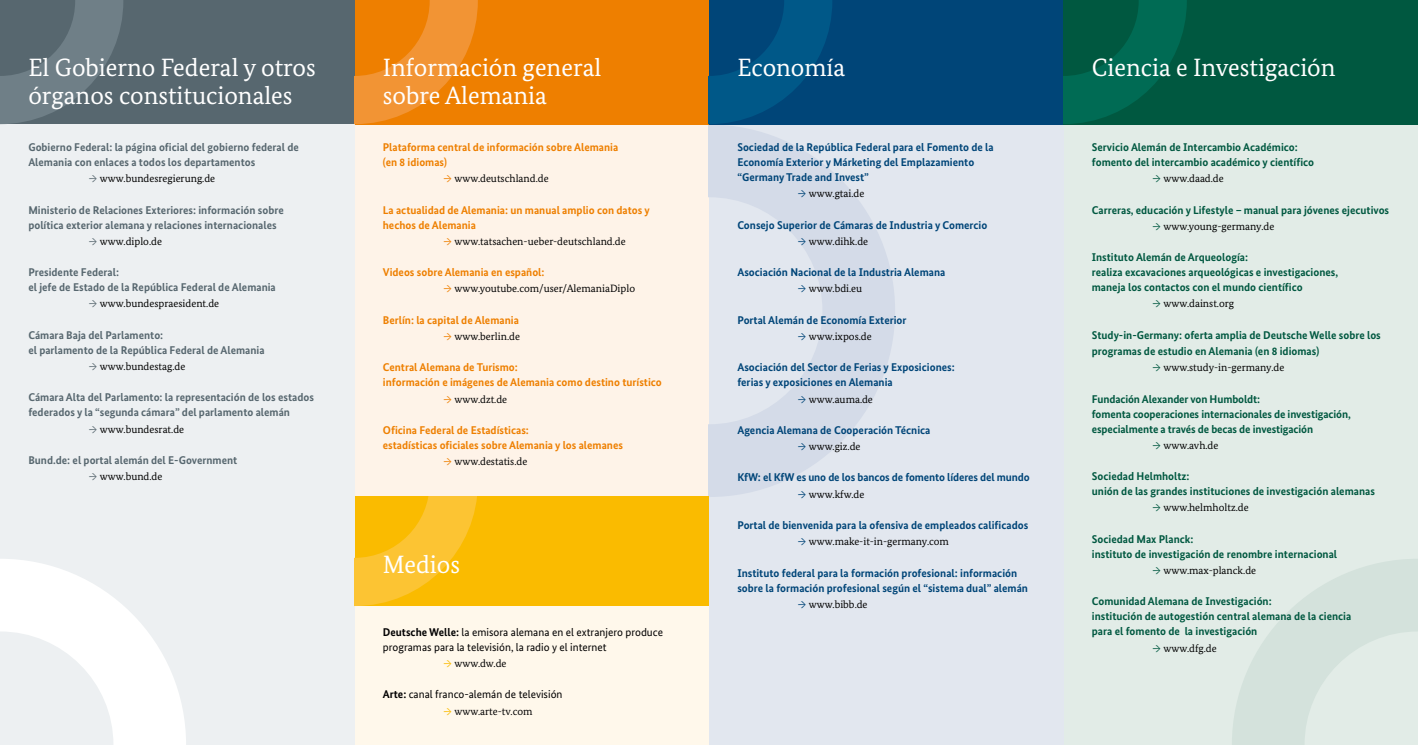
<style>
.page{position:relative;width:1418px;height:745px;background:#fff}
.page>*{position:absolute;margin:0;border:0;box-sizing:border-box;transform-origin:0 0}
.Headline{font:25px/27.5px "Bundes Serif";color:#fff}
.Subline_1{font:700 11.25px/16.2px "Bundes Sans";color:#005840}
.Subline_1-2{font:700 11.25px/15px "Bundes Sans";color:#004578}
.Subline_1-3{font:700 11.25px/15px "Bundes Sans";color:#57676f}
.Subline_1-4{font:700 11.25px/15px "Bundes Sans";color:#ee7f00}
.Subline_1-5{font:11.25px/15px "Bundes Sans";color:#000}
.Fließtext{font:10.62px "Bundes Serif";color:#000}
.s1{color:#57676f}
.s2{color:#ee7f00}
.s3{font-weight:700}
.s4{color:#fabb00}
.s5{color:#004578}
.s6{color:#005840}
</style>
<div class="page">
<div style="left:1063px;top:124px;width:354px;height:620px;background:#e2ece7"></div>
<svg style="left:1232px;top:559px;width:185px;height:185px"></svg>
<div style="left:709px;top:124px;width:354px;height:620px;background:#e2e7ef"></div>
<div style="left:354px;top:124px;width:355px;height:372px;background:#fef3e8"></div>
<svg style="left:709px;top:124px;width:186px;height:372px"></svg>
<div style="left:354px;top:0;width:355px;height:124px;background:#ee7f00"></div>
<div style="left:354px;top:495px;width:355px;height:110px;background:#fabb00"></div>
<div style="left:354px;top:605px;width:355px;height:139px;background:#fff8eb"></div>
<div style="left:0;top:0;width:354px;height:124px;background:#57676f"></div>
<div style="left:0;top:124px;width:354px;height:620px;background:#edf0f2"></div>
<div style="left:709px;top:0;width:354px;height:124px;background:#004578"></div>
<div style="left:1063px;top:0;width:354px;height:124px;background:#005840"></div>
<svg style="left:354px;top:0;width:124px;height:124px"></svg>
<svg style="left:354px;top:495px;width:124px;height:110px"></svg>
<svg style="left:0;top:0;width:123px;height:124px"></svg>
<svg style="left:709px;top:0;width:123px;height:124px"></svg>
<svg style="left:1063px;top:0;width:123px;height:124px"></svg>
<svg style="left:0;top:559px;width:186px;height:185px"></svg>
<p class="Headline" style="left:28px;top:53px;width:289px">El Gobierno Federal y otros órganos constitucionales</p>
<p class="Subline_1-3" style="left:28px;top:139px;width:272px">Gobierno Federal: la página oficial del gobierno federal de<br>Alemania con enlaces a todos los departamentos</p>
<p class="Fließtext" style="left:89px;top:172px;width:128px"><span class="s1">→</span> www.bundesregierung.de</p>
<p class="Subline_1-3" style="left:28px;top:202px;width:257px">Ministerio de Relaciones Exteriores: información sobre política exterior alemana y relaciones internacionales</p>
<p class="Fließtext" style="left:89px;top:234px;width:74px"><span class="s1">→</span> www.diplo.de</p>
<p class="Subline_1-3" style="left:28px;top:264px;width:249px">Presidente Federal:<br>el jefe de Estado de la República Federal de Alemania</p>
<p class="Fließtext" style="left:89px;top:297px;width:132px"><span class="s1">→</span> www.bundespraesident.de</p>
<p class="Subline_1-3" style="left:28px;top:327px;width:136px">Cámara Baja del Parlamento:</p>
<p class="Subline_1-3" style="left:28px;top:342px;width:238px">el parlamento de la República Federal de Alemania</p>
<p class="Fließtext" style="left:89px;top:359px;width:98px"><span class="s1">→</span> www.bundestag.de</p>
<p class="Subline_1-3" style="left:28px;top:389px;width:287px">Cámara Alta del Parlamento: la representación de los estados federados y la “segunda cámara” del parlamento alemán</p>
<p class="Fließtext" style="left:89px;top:422px;width:97px"><span class="s1">→</span> www.bundesrat.de</p>
<p class="Subline_1-3" style="left:28px;top:452px;width:210px">Bund.de: el portal alemán del E-Government</p>
<p class="Fließtext" style="left:89px;top:469px;width:75px"><span class="s1">→</span> www.bund.de</p>
<p class="Headline" style="left:383px;top:53px;width:220px">Información general sobre Alemania</p>
<p class="Subline_1-4" style="left:383px;top:139px;width:237px">Plataforma central de información sobre Alemania</p>
<p class="Subline_1-4" style="left:383px;top:154px;width:66px">(en 8 idiomas)</p>
<p class="Fließtext" style="left:443px;top:172px;width:107px"><span class="s2">→</span> www.deutschland.de</p>
<p class="Subline_1-4" style="left:383px;top:202px;width:268px">La actualidad de Alemania: un manual amplio con datos y hechos de Alemania</p>
<p class="Fließtext" style="left:443px;top:234px;width:184px"><span class="s2">→</span> www.tatsachen-ueber-deutschland.de</p>
<p class="Subline_1-4" style="left:383px;top:264px;width:163px">Videos sobre Alemania en español:</p>
<p class="Fließtext" style="left:443px;top:282px;width:193px"><span class="s2">→</span> www.youtube.com/user/AlemaniaDiplo</p>
<p class="Subline_1-4" style="left:383px;top:312px;width:137px">Berlín: la capital de Alemania</p>
<p class="Fließtext" style="left:443px;top:329px;width:78px"><span class="s2">→</span> www.berlin.de</p>
<p class="Subline_1-4" style="left:383px;top:359px;width:136px">Central Alemana de Turismo:</p>
<p class="Subline_1-4" style="left:383px;top:374px;width:280px">información e imágenes de Alemania como destino turístico</p>
<p class="Fließtext" style="left:443px;top:392px;width:65px"><span class="s2">→</span> www.dzt.de</p>
<p class="Subline_1-4" style="left:383px;top:422px;width:148px">Oficina Federal de Estadísticas:</p>
<p class="Subline_1-4" style="left:383px;top:437px;width:242px">estadísticas oficiales sobre Alemania y los alemanes</p>
<p class="Fließtext" style="left:443px;top:454px;width:85px"><span class="s2">→</span> www.destatis.de</p>
<p class="Headline" style="left:383px;top:550px;width:79px">Medios</p>
<p class="Subline_1-5" style="left:383px;top:624px;width:282px"><span class="s3">Deutsche Welle:</span> la emisora alemana en el extranjero produce programas para la televisión, la radio y el internet</p>
<p class="Fließtext" style="left:443px;top:656px;width:65px"><span class="s4">→</span> www.dw.de</p>
<p class="Subline_1-5" style="left:383px;top:686px;width:181px"><span class="s3">Arte:</span> canal franco-alemán de televisión</p>
<p class="Fließtext" style="left:443px;top:704px;width:91px"><span class="s4">→</span> www.arte-tv.com</p>
<p class="Headline" style="left:737px;top:53px;width:109px">Economía</p>
<p class="Subline_1-2" style="left:737px;top:139px;width:258px">Sociedad de la República Federal para el Fomento de la<br>Economía Exterior y Márketing del Emplazamiento</p>
<p class="Subline_1-2" style="left:737px;top:169px;width:133px">“Germany Trade and Invest”</p>
<p class="Fließtext" style="left:798px;top:187px;width:68px"><span class="s5">→</span> www.gtai.de</p>
<p class="Subline_1-2" style="left:737px;top:217px;width:251px">Consejo Superior de Cámaras de Industria y Comercio</p>
<p class="Fließtext" style="left:798px;top:234px;width:72px"><span class="s5">→</span> www.dihk.de</p>
<p class="Subline_1-2" style="left:737px;top:264px;width:209px">Asociación Nacional de la Industria Alemana</p>
<p class="Fließtext" style="left:798px;top:282px;width:66px"><span class="s5">→</span> www.bdi.eu</p>
<p class="Subline_1-2" style="left:737px;top:312px;width:171px">Portal Alemán de Economía Exterior</p>
<p class="Fließtext" style="left:798px;top:329px;width:75px"><span class="s5">→</span> www.ixpos.de</p>
<p class="Subline_1-2" style="left:737px;top:359px;width:219px">Asociación del Sector de Ferias y Exposiciones: ferias y exposiciones en Alemania</p>
<p class="Fließtext" style="left:798px;top:392px;width:76px"><span class="s5">→</span> www.auma.de</p>
<p class="Subline_1-2" style="left:737px;top:422px;width:195px">Agencia Alemana de Cooperación Técnica</p>
<p class="Fließtext" style="left:798px;top:439px;width:64px"><span class="s5">→</span> www.giz.de</p>
<p class="Subline_1-2" style="left:737px;top:469px;width:294px">KfW: el KfW es uno de los bancos de fomento líderes del mundo</p>
<p class="Fließtext" style="left:798px;top:487px;width:68px"><span class="s5">→</span> www.kfw.de</p>
<p class="Subline_1-2" style="left:737px;top:517px;width:292px">Portal de bienvenida para la ofensiva de empleados calificados</p>
<p class="Fließtext" style="left:798px;top:534px;width:152px"><span class="s5">→</span> www.make-it-in-germany.com</p>
<p class="Subline_1-2" style="left:737px;top:564px;width:292px">Instituto federal para la formación profesional: información sobre la formación profesional según el “sistema dual” alemán</p>
<p class="Fließtext" style="left:798px;top:597px;width:71px"><span class="s5">→</span> www.bibb.de</p>
<p class="Headline" style="left:1091px;top:53px;width:245px">Ciencia e Investigación</p>
<p class="Subline_1" style="left:1091px;top:139px;width:207px">Servicio Alemán de Intercambio Académico:</p>
<p class="Subline_1" style="left:1091px;top:154px;width:224px">fomento del intercambio académico y científico</p>
<p class="Fließtext" style="left:1152px;top:172px;width:73px"><span class="s6">→</span> www.daad.de</p>
<p class="Subline_1" style="left:1091px;top:201px;width:299px">Carreras, educación y Lifestyle – manual para jóvenes ejecutivos</p>
<p class="Fließtext" style="left:1152px;top:219px;width:123px"><span class="s6">→</span> www.young-germany.de</p>
<p class="Subline_1" style="left:1091px;top:249px;width:158px">Instituto Alemán de Arqueología:</p>
<p class="Subline_1" style="left:1091px;top:264px;width:248px">realiza excavaciones arqueológicas e investigaciones,</p>
<p class="Subline_1" style="left:1091px;top:279px;width:212px">maneja los contactos con el mundo científico</p>
<p class="Fließtext" style="left:1152px;top:297px;width:83px"><span class="s6">→</span> www.dainst.org</p>
<p class="Subline_1" style="left:1091px;top:326px;width:290px">Study-in-Germany: oferta amplia de Deutsche Welle sobre los programas de estudio en Alemania (en 8 idiomas)</p>
<p class="Fließtext" style="left:1152px;top:361px;width:133px"><span class="s6">→</span> www.study-in-germany.de</p>
<p class="Subline_1" style="left:1091px;top:390px;width:170px">Fundación Alexander von Humboldt:</p>
<p class="Subline_1" style="left:1091px;top:405px;width:260px">fomenta cooperaciones internacionales de investigación,</p>
<p class="Subline_1" style="left:1091px;top:420px;width:223px">especialmente a través de becas de investigación</p>
<p class="Fließtext" style="left:1152px;top:438px;width:67px"><span class="s6">→</span> www.avh.de</p>
<p class="Subline_1" style="left:1091px;top:467px;width:99px">Sociedad Helmholtz:</p>
<p class="Subline_1" style="left:1091px;top:482px;width:284px">unión de las grandes instituciones de investigación alemanas</p>
<p class="Fließtext" style="left:1152px;top:501px;width:98px"><span class="s6">→</span> www.helmholtz.de</p>
<p class="Subline_1" style="left:1091px;top:530px;width:103px">Sociedad Max Planck:</p>
<p class="Subline_1" style="left:1091px;top:545px;width:247px">instituto de investigación de renombre internacional</p>
<p class="Fließtext" style="left:1152px;top:563px;width:105px"><span class="s6">→</span> www.max-planck.de</p>
<p class="Subline_1" style="left:1091px;top:592px;width:181px">Comunidad Alemana de Investigación:</p>
<p class="Subline_1" style="left:1091px;top:607px;width:261px">institución de autogestión central alemana de la ciencia</p>
<p class="Subline_1" style="left:1091px;top:622px;width:167px">para el fomento de la investigación</p>
<p class="Fließtext" style="left:1152px;top:641px;width:66px"><span class="s6">→</span> www.dfg.de</p>
</div>
